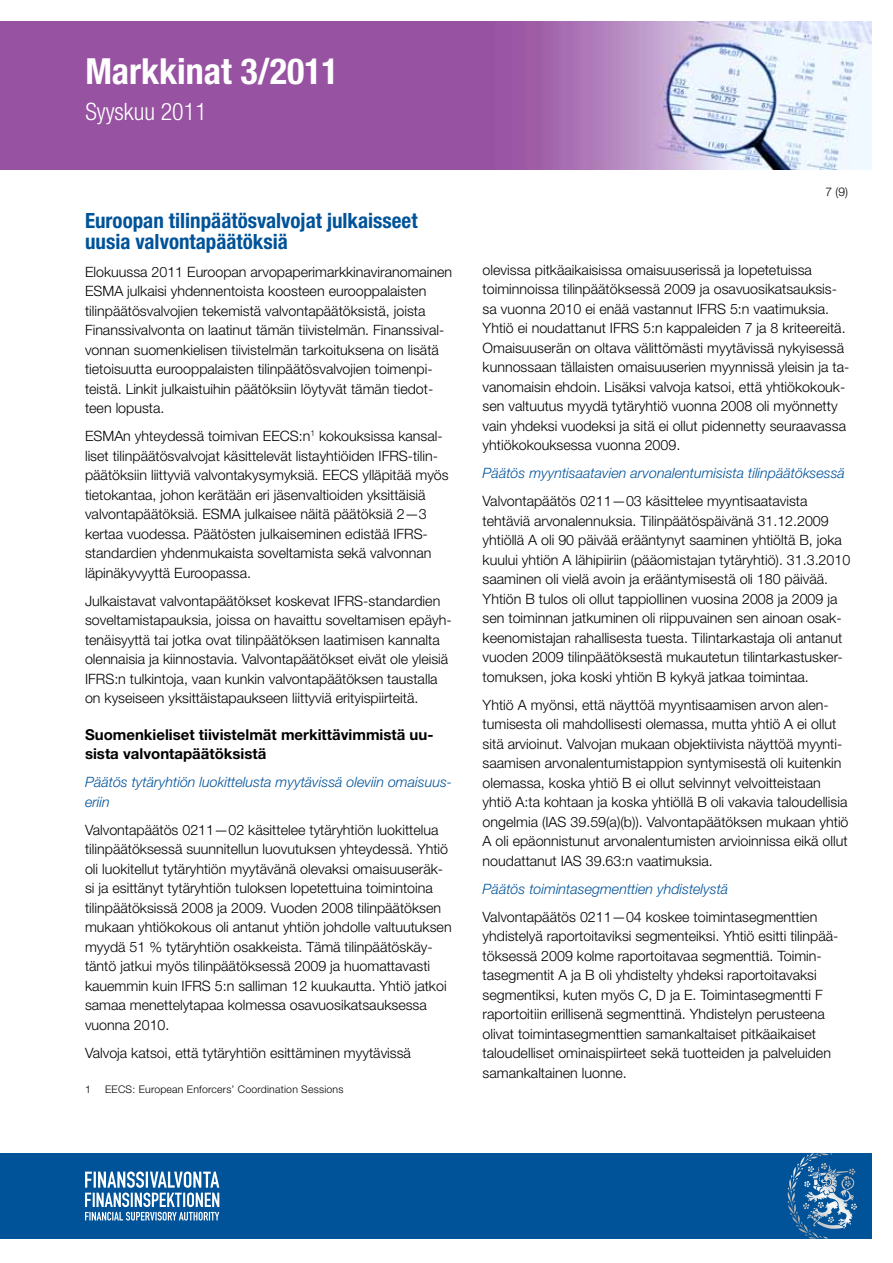
<style>
.page{position:relative;width:893px;height:1263px;background:#fff}
.page>*{position:absolute;margin:0;border:0;box-sizing:border-box;transform-origin:0 0}
.t1{font:700 condensed 36px "Helvetica Neue LT Std";color:#fff}
.t2{font:300 condensed 24px "Helvetica Neue LT Std";color:#fff}
.t3{font:700 condensed 21px/21px "Helvetica Neue LT Std";color:#005399}
.t4{font:700 15px/19.5px "Helvetica Neue LT Std";color:#000}
.t5{font:300 14.25px/19.5px "Helvetica Neue LT Std";color:#000}
.t6{font:italic 300 14.25px/19.5px "Helvetica Neue LT Std";color:#005399}
.t7{font:300 12px "Helvetica Neue LT Std";color:#000}
.t8{font:300 10.5px "Helvetica Neue LT Std";letter-spacing:.02em;color:#000}
</style>
<div class="page">
<img style="left:0;top:21px;width:872px;height:149px">
<div style="left:0;top:1153px;width:872px;height:85px;background:#005399"></div>
<svg style="left:800px;top:1153px;width:32px;height:13px"></svg>
<svg style="left:85px;top:1171px;width:134px;height:49px"></svg>
<h1 class="t1" style="left:85px;top:49px;width:255px">Markkinat 3/2011</h1>
<h2 class="t2" style="left:85px;top:97px;width:123px">Syyskuu 2011</h2>
<h3 class="t3" style="left:85px;top:209px;width:334px">Euroopan tilinpäätösvalvojat julkaisseet uusia valvontapäätöksiä</h3>
<p class="t5" style="left:85px;top:261px;width:369px">Elokuussa 2011 Euroopan arvopaperimarkkinaviranomainen ESMA julkaisi yhdennentoista koosteen eurooppalaisten tilinpäätösvalvojien tekemistä valvontapäätöksistä, joista Finanssivalvonta on laatinut tämän tiivistelmän. Finanssival&shy;vonnan suomenkielisen tiivistelmän tarkoituksena on lisätä tietoisuutta eurooppalaisten tilinpäätösvalvojien toimenpi&shy;teistä. Linkit julkaistuihin päätöksiin löytyvät tämän tiedot&shy;teen lopusta.</p>
<p class="t5" style="left:85px;top:426px;width:365px">ESMAn yhteydessä toimivan EECS:n<sup>1</sup> kokouksissa kansal&shy;liset tilinpäätösvalvojat käsittelevät listayhtiöiden IFRS-tilin&shy;päätöksiin liittyviä valvontakysymyksiä. EECS ylläpitää myös tietokantaa, johon kerätään eri jäsenvaltioiden yksittäisiä valvontapäätöksiä. ESMA julkaisee näitä päätöksiä 2—3 kertaa vuodessa. Päätösten julkaiseminen edistää IFRS&shy;standardien yhdenmukaista soveltamista sekä valvonnan läpinäkyvyyttä Euroopassa.</p>
<p class="t5" style="left:85px;top:590px;width:368px">Julkaistavat valvontapäätökset koskevat IFRS-standardien soveltamistapauksia, joissa on havaittu soveltamisen epäyh&shy;tenäisyyttä tai jotka ovat tilinpäätöksen laatimisen kannalta olennaisia ja kiinnostavia. Valvontapäätökset eivät ole yleisiä IFRS:n tulkintoja, vaan kunkin valvontapäätöksen taustalla on kyseiseen yksittäistapaukseen liittyviä erityispiirteitä.</p>
<p class="t4" style="left:85px;top:724px;width:350px">Suomenkieliset tiivistelmät merkittävimmistä uu&shy;sista valvontapäätöksistä</p>
<p class="t6" style="left:85px;top:772px;width:369px">Päätös tytäryhtiön luokittelusta myytävissä oleviin omaisuus&shy;eriin</p>
<p class="t5" style="left:85px;top:819px;width:368px">Valvontapäätös 0211—02 käsittelee tytäryhtiön luokittelua tilinpäätöksessä suunnitellun luovutuksen yhteydessä. Yhtiö oli luokitellut tytäryhtiön myytävänä olevaksi omaisuuseräk&shy;si ja esittänyt tytäryhtiön tuloksen lopetettuina toimintoina tilinpäätöksissä 2008 ja 2009. Vuoden 2008 tilinpäätöksen mukaan yhtiökokous oli antanut yhtiön johdolle valtuutuksen myydä 51 % tytäryhtiön osakkeista. Tämä tilinpäätöskäy&shy;täntö jatkui myös tilinpäätöksessä 2009 ja huomattavasti kauemmin kuin IFRS 5:n salliman 12 kuukautta. Yhtiö jatkoi samaa menettelytapaa kolmessa osavuosikatsauksessa vuonna 2010.</p>
<p class="t5" style="left:85px;top:1042px;width:327px">Valvoja katsoi, että tytäryhtiön esittäminen myytävissä</p>
<p class="t8" style="left:85px;top:1083px;width:7px">1</p>
<p class="t8" style="left:105px;top:1083px;width:240px">EECS: European Enforcers’ Coordination Sessions</p>
<p class="t7" style="left:825px;top:184px;width:24px">7 (9)</p>
<p class="t5" style="left:483px;top:260px;width:368px">olevissa pitkäaikaisissa omaisuuserissä ja lopetetuissa toiminnoissa tilinpäätöksessä 2009 ja osavuosikatsauksis&shy;sa vuonna 2010 ei enää vastannut IFRS 5:n vaatimuksia.<br>Yhtiö ei noudattanut IFRS 5:n kappaleiden 7 ja 8 kriteereitä.<br>Omaisuuserän on oltava välittömästi myytävissä nykyisessä kunnossaan tällaisten omaisuuserien myynnissä yleisin ja ta&shy;vanomaisin ehdoin. Lisäksi valvoja katsoi, että yhtiökokouk&shy;sen valtuutus myydä tytäryhtiö vuonna 2008 oli myönnetty vain yhdeksi vuodeksi ja sitä ei ollut pidennetty seuraavassa yhtiökokouksessa vuonna 2009.</p>
<p class="t6" style="left:483px;top:463px;width:364px">Päätös myyntisaatavien arvonalentumisista tilinpäätöksessä</p>
<p class="t5" style="left:483px;top:491px;width:369px">Valvontapäätös 0211—03 käsittelee myyntisaatavista tehtäviä arvonalennuksia. Tilinpäätöspäivänä 31.12.2009 yhtiöllä A oli 90 päivää erääntynyt saaminen yhtiöltä B, joka kuului yhtiön A lähipiiriin (pääomistajan tytäryhtiö). 31.3.2010 saaminen oli vielä avoin ja erääntymisestä oli 180 päivää.<br>Yhtiön B tulos oli ollut tappiollinen vuosina 2008 ja 2009 ja sen toiminnan jatkuminen oli riippuvainen sen ainoan osak&shy;keenomistajan rahallisesta tuesta. Tilintarkastaja oli antanut vuoden 2009 tilinpäätöksestä mukautetun tilintarkastusker&shy;tomuksen, joka koski yhtiön B kykyä jatkaa toimintaa.</p>
<p class="t5" style="left:483px;top:695px;width:367px">Yhtiö A myönsi, että näyttöä myyntisaamisen arvon alen&shy;tumisesta oli mahdollisesti olemassa, mutta yhtiö A ei ollut sitä arvioinut. Valvojan mukaan objektiivista näyttöä myynti&shy;saamisen arvonalentumistappion syntymisestä oli kuitenkin olemassa, koska yhtiö B ei ollut selvinnyt velvoitteistaan yhtiö A:ta kohtaan ja koska yhtiöllä B oli vakavia taloudellisia ongelmia (IAS 39.59(a)(b)). Valvontapäätöksen mukaan yhtiö A oli epäonnistunut arvonalentumisten arvioinnissa eikä ollut noudattanut IAS 39.63:n vaatimuksia.</p>
<p class="t6" style="left:483px;top:879px;width:247px">Päätös toimintasegmenttien yhdistelystä</p>
<p class="t5" style="left:483px;top:907px;width:357px">Valvontapäätös 0211—04 koskee toimintasegmenttien yhdistelyä raportoitaviksi segmenteiksi. Yhtiö esitti tilinpää&shy;töksessä 2009 kolme raportoitavaa segmenttiä. Toimin&shy;tasegmentit A ja B oli yhdistelty yhdeksi raportoitavaksi segmentiksi, kuten myös C, D ja E. Toimintasegmentti F raportoitiin erillisenä segmenttinä. Yhdistelyn perusteena olivat toimintasegmenttien samankaltaiset pitkäaikaiset taloudelliset ominaispiirteet sekä tuotteiden ja palveluiden samankaltainen luonne.</p>
</div>
